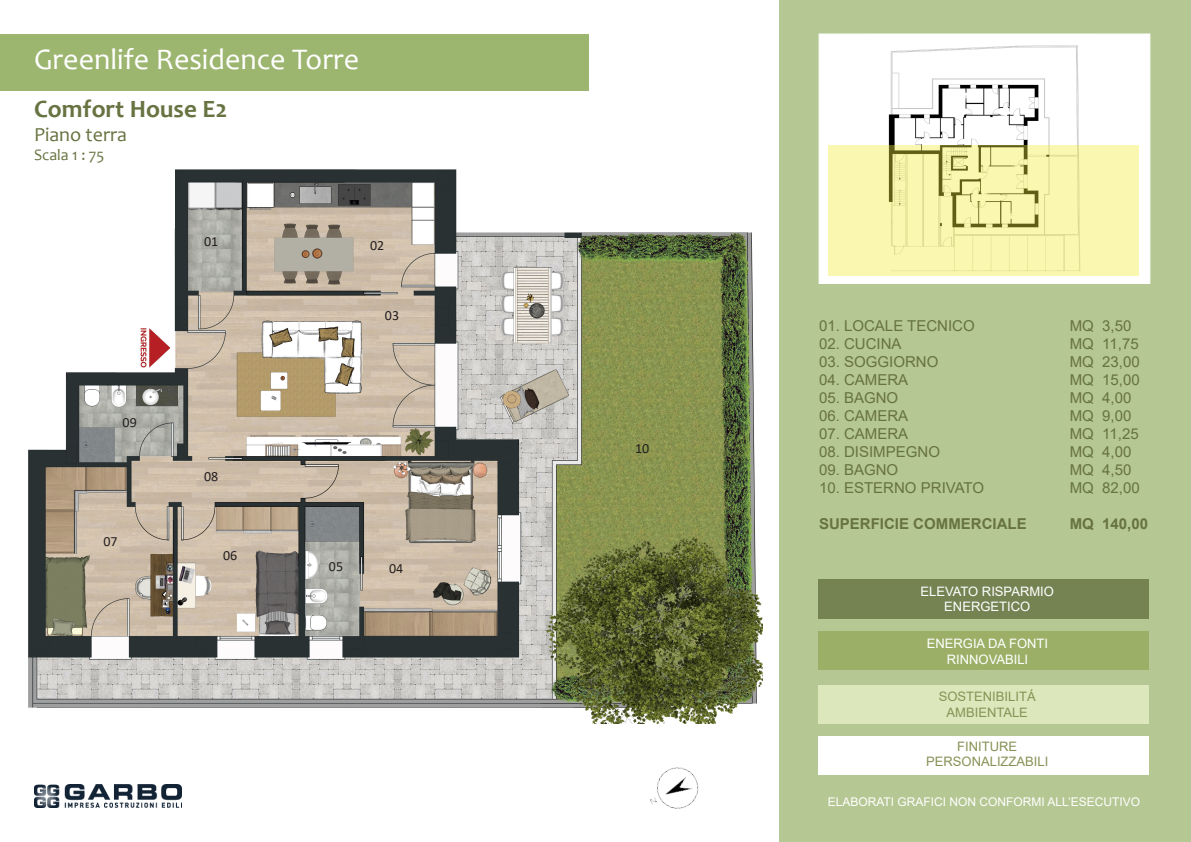
<style>
.page{position:relative;width:1191px;height:842px;background:#fff}
.page>*{position:absolute;margin:0;border:0;box-sizing:border-box;transform-origin:0 0}
.t1{font:30px "Candara";color:#fff}
.t2{font:700 25px "Candara";color:#677341}
.t3{font:20px "Candara";color:#677341}
.t4{font:16px "Candara";color:#677341}
.t5{font:15px "Arial";color:#677341}
.t6{font:700 15px "Arial";color:#677341}
.t7{font:14px "Calibri";color:#231f20}
.t8{font:13px "Arial";color:#fff}
.t9{font:13px "Arial";color:#889256}
.t10{font:12px "Arial";color:#fff}
</style>
<div class="page">
<img style="left:650px;top:767px;width:49px;height:42px">
<hr style="left:0;top:0;width:1px;height:842px;background:#84a34c">
<div style="left:0;top:35px;width:589px;height:56px;background:#9cb56f"></div>
<div style="left:779px;top:0;width:412px;height:842px;background:#b5c793"></div>
<div style="left:818px;top:34px;width:332px;height:250px;background:#fff;border:1px solid #fff"></div>
<img style="left:0;top:138px;width:762px;height:586px">
<img style="left:866px;top:34px;width:230px;height:249px">
<svg style="left:829px;top:145px;width:310px;height:131px;background:#f0eda5"></svg>
<div style="left:818px;top:579px;width:331px;height:39px;background:#758353"></div>
<div style="left:818px;top:736px;width:331px;height:39px;background:#fff"></div>
<div style="left:818px;top:685px;width:331px;height:39px;background:#dce8bc"></div>
<div style="left:818px;top:631px;width:331px;height:39px;background:#9bb066"></div>
<img style="left:34px;top:784px;width:147px;height:24px">
<p class="t1" style="left:34px;top:41px;width:326px">Greenlife Residence Torre</p>
<p class="t2" style="left:34px;top:93px;width:195px">Comfort House E2</p>
<p class="t3" style="left:34px;top:122px;width:95px">Piano terra</p>
<p class="t4" style="left:34px;top:145px;width:72px">Scala 1 : 75</p>
<p class="t7" style="left:204px;top:231px;width:16px">01</p>
<p class="t7" style="left:123px;top:413px;width:16px">09</p>
<p class="t7" style="left:103px;top:532px;width:16px">07</p>
<p class="t7" style="left:204px;top:467px;width:16px">08</p>
<p class="t7" style="left:223px;top:545px;width:16px">06</p>
<p class="t7" style="left:370px;top:236px;width:16px">02</p>
<p class="t7" style="left:385px;top:305px;width:16px">03</p>
<p class="t7" style="left:329px;top:556px;width:16px">05</p>
<p class="t7" style="left:389px;top:559px;width:16px">04</p>
<p class="t7" style="left:635px;top:438px;width:16px">10</p>
<p class="t5" style="left:819px;top:315px;width:157px">01. LOCALE TECNICO</p>
<p class="t5" style="left:819px;top:333px;width:84px">02. CUCINA</p>
<p class="t5" style="left:819px;top:351px;width:121px">03. SOGGIORNO</p>
<p class="t5" style="left:819px;top:369px;width:91px">04. CAMERA</p>
<p class="t5" style="left:819px;top:387px;width:81px">05. BAGNO</p>
<p class="t5" style="left:819px;top:405px;width:91px">06. CAMERA</p>
<p class="t5" style="left:819px;top:423px;width:91px">07. CAMERA</p>
<p class="t5" style="left:819px;top:441px;width:122px">08. DISIMPEGNO</p>
<p class="t5" style="left:819px;top:459px;width:81px">09. BAGNO</p>
<p class="t5" style="left:819px;top:477px;width:167px">10. ESTERNO PRIVATO</p>
<p class="t6" style="left:819px;top:513px;width:209px">SUPERFICIE COMMERCIALE</p>
<p class="t5" style="left:1069px;top:315px;width:63px">MQ 3,50</p>
<p class="t5" style="left:1069px;top:333px;width:70px">MQ 11,75</p>
<p class="t5" style="left:1069px;top:351px;width:72px">MQ 23,00</p>
<p class="t5" style="left:1069px;top:369px;width:72px">MQ 15,00</p>
<p class="t5" style="left:1069px;top:387px;width:63px">MQ 4,00</p>
<p class="t5" style="left:1069px;top:405px;width:63px">MQ 9,00</p>
<p class="t5" style="left:1069px;top:423px;width:70px">MQ 11,25</p>
<p class="t5" style="left:1069px;top:441px;width:63px">MQ 4,00</p>
<p class="t5" style="left:1069px;top:459px;width:63px">MQ 4,50</p>
<p class="t5" style="left:1069px;top:477px;width:72px">MQ 82,00</p>
<p class="t6" style="left:1069px;top:513px;width:80px">MQ 140,00</p>
<p class="t8" style="left:920px;top:582px;width:135px">ELEVATO RISPARMIO</p>
<p class="t8" style="left:944px;top:598px;width:87px">ENERGETICO</p>
<p class="t8" style="left:926px;top:634px;width:123px">ENERGIA DA FONTI</p>
<p class="t8" style="left:946px;top:650px;width:83px">RINNOVABILI</p>
<p class="t9" style="left:938px;top:688px;width:98px">SOSTENIBILITÁ</p>
<p class="t9" style="left:946px;top:703px;width:83px">AMBIENTALE</p>
<p class="t9" style="left:957px;top:737px;width:61px">FINITURE</p>
<p class="t9" style="left:926px;top:753px;width:124px">PERSONALIZZABILI</p>
<p class="t10" style="left:827px;top:794px;width:314px">ELABORATI GRAFICI NON CONFORMI ALL’ESECUTIVO</p>
</div>
